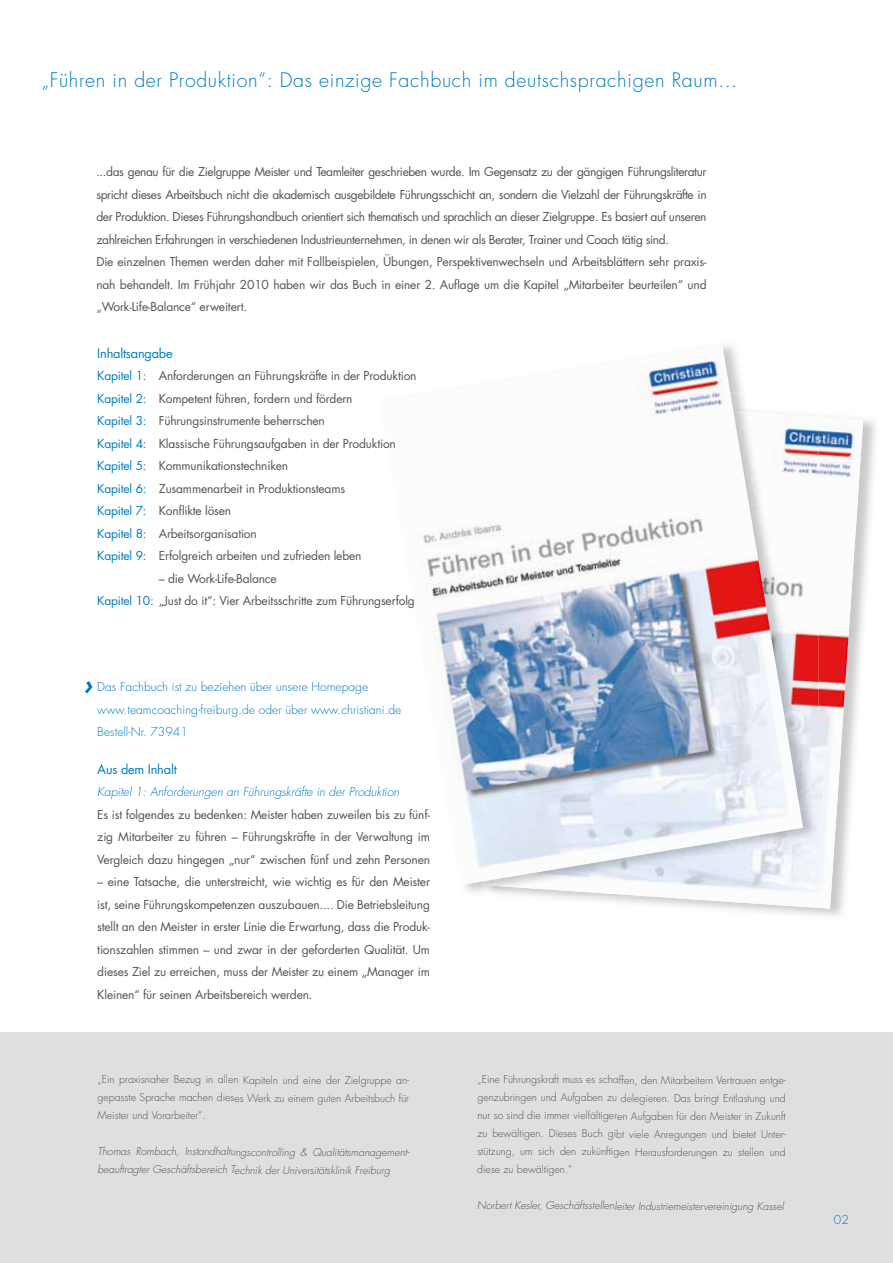
<style>
.page{position:relative;width:893px;height:1263px;background:#fff}
.page>*{position:absolute;margin:0;border:0;box-sizing:border-box;transform-origin:0 0}
.t1{font:300 19.5px "Futura";letter-spacing:.035em;color:#007cbe}
.t2{font:12.75px "Futura";letter-spacing:-.015em;color:#007cbe}
.t3{font:12px/22.5px "Futura";letter-spacing:-.015em;color:#535454;text-align:justify}
.t4{font:12px/22.5px "Futura";letter-spacing:-.035em;color:#535454}
.t5{font:300 12px/22.5px "Futura";letter-spacing:.005em;color:#007cbe}
.t6{font:italic 300 12px "Futura";color:#007cbe}
.t7{font:300 10.5px/18px "Futura";letter-spacing:-.005em;color:#535454;text-align:justify}
.t8{font:italic 300 10.5px/18px "Futura";color:#535454}
.s1{color:#007cbe}
</style>
<div class="page">
<img style="left:651px;top:417px;width:212px;height:492px">
<img style="left:803px;top:413px;width:16px;height:94px">
<img style="left:803px;top:507px;width:16px;height:97px">
<img style="left:803px;top:604px;width:16px;height:98px">
<img style="left:803px;top:702px;width:16px;height:98px">
<img style="left:484px;top:885px;width:191px;height:11px">
<img style="left:675px;top:800px;width:144px;height:96px">
<img style="left:423px;top:345px;width:380px;height:540px">
<div style="left:0;top:1033px;width:893px;height:230px;background:#dedfdf"></div>
<svg style="left:85px;top:681px;width:7px;height:12px"></svg>
<h1 class="t1" style="left:41px;top:68px;width:698px">„Führen in der Produktion“: Das einzige Fachbuch im deutschsprachigen Raum…</h1>
<p class="t4" style="left:96px;top:161px;width:612px">...das genau für die Zielgruppe Meister und Teamleiter geschrieben wurde. Im Gegensatz zu der gängigen Führungsliteratur spricht dieses Arbeitsbuch nicht die akademisch ausgebildete Führungsschicht an, sondern die Vielzahl der Führungskräfte in der Produktion. Dieses Führungshandbuch orientiert sich thematisch und sprachlich an dieser Zielgruppe. Es basiert auf unseren zahlreichen Erfahrungen in verschiedenen Industrieunternehmen, in denen wir als Berater, Trainer und Coach tätig sind.<br>Die einzelnen Themen werden daher mit Fallbeispielen, Übungen, Perspektivenwechseln und Arbeitsblättern sehr praxis&shy;nah behandelt. Im Frühjahr 2010 haben wir das Buch in einer 2. Auflage um die Kapitel „Mitarbeiter beurteilen“ und „Work-Life-Balance“ erweitert.</p>
<p class="t2" style="left:97px;top:344px;width:77px">Inhaltsangabe</p>
<p class="t3" style="left:97px;top:364px;width:321px;text-align:left"><span class="s1">Kapitel 1:</span> Anforderungen an Führungskräfte in der Produktion <span class="s1">Kapitel 2:</span> Kompetent führen, fordern und fördern<br><span class="s1">Kapitel 3:</span> Führungsinstrumente beherrschen<br><span class="s1">Kapitel 4:</span> Klassische Führungsaufgaben in der Produktion <span class="s1">Kapitel 5:</span> Kommunikationstechniken<br><span class="s1">Kapitel 6:</span> Zusammenarbeit in Produktionsteams<br><span class="s1">Kapitel 7:</span> Konflikte lösen<br><span class="s1">Kapitel 8:</span> Arbeitsorganisation<br><span class="s1">Kapitel 9:</span> Erfolgreich arbeiten und zufrieden leben</p>
<p class="t3" style="left:97px;top:567px;width:319px;text-indent:62px">– die Work-Life-Balance<br><span class="s1">Kapitel 10:</span> „Just do it“: Vier Arbeitsschritte zum Führungserfolg</p>
<p class="t5" style="left:97px;top:676px;width:306px">Das Fachbuch ist zu beziehen über unsere Homepage www.teamcoaching-freiburg.de oder über www.christiani.de<br>Bestell-Nr. 73941</p>
<p class="t2" style="left:97px;top:760px;width:81px">Aus dem Inhalt</p>
<p class="t6" style="left:97px;top:784px;width:304px">Kapitel 1: Anforderungen an Führungskräfte in der Produktion</p>
<p class="t3" style="left:97px;top:803px;width:334px">Es ist folgendes zu bedenken: Meister haben zuweilen bis zu fünf&shy;zig Mitarbeiter zu führen – Führungskräfte in der Verwaltung im Vergleich dazu hingegen „nur“ zwischen fünf und zehn Personen</p>
<p class="t3" style="left:97px;top:870px;width:334px">– eine Tatsache, die unterstreicht, wie wichtig es für den Meister ist, seine Führungskompetenzen auszubauen.... Die Betriebsleitung stellt an den Meister in erster Linie die Erwartung, dass die Produk&shy;tionszahlen stimmen – und zwar in der geforderten Qualität. Um dieses Ziel zu erreichen, muss der Meister zu einem „Manager im Kleinen“ für seinen Arbeitsbereich werden.</p>
<p class="t7" style="left:98px;top:1071px;width:313px">„Ein praxisnaher Bezug in allen Kapiteln und eine der Zielgruppe an&shy;gepasste Sprache machen dieses Werk zu einem guten Arbeitsbuch für Meister und Vorarbeiter“.</p>
<p class="t8" style="left:97px;top:1143px;width:314px">Thomas Rombach, Instandhaltungscontrolling &amp; Qualitätsmanagement&shy;beauftragter Geschäftsbereich Technik der Universitätsklinik Freiburg</p>
<p class="t7" style="left:477px;top:1071px;width:310px">„Eine Führungskraft muss es schaffen, den Mitarbeitern Vertrauen entge&shy;genzubringen und Aufgaben zu delegieren. Das bringt Entlastung und nur so sind die immer vielfältigeren Aufgaben für den Meister in Zukunft zu bewältigen. Dieses Buch gibt viele Anregungen und bietet Unter&shy;stützung, um sich den zukünftigen Herausforderungen zu stellen und diese zu bewältigen.“</p>
<p class="t8" style="left:477px;top:1197px;width:308px">Norbert Kesler, Geschäftsstellenleiter Industriemeistervereinigung Kassel</p>
<p class="t5" style="left:834px;top:1208px;width:16px">02</p>
</div>
